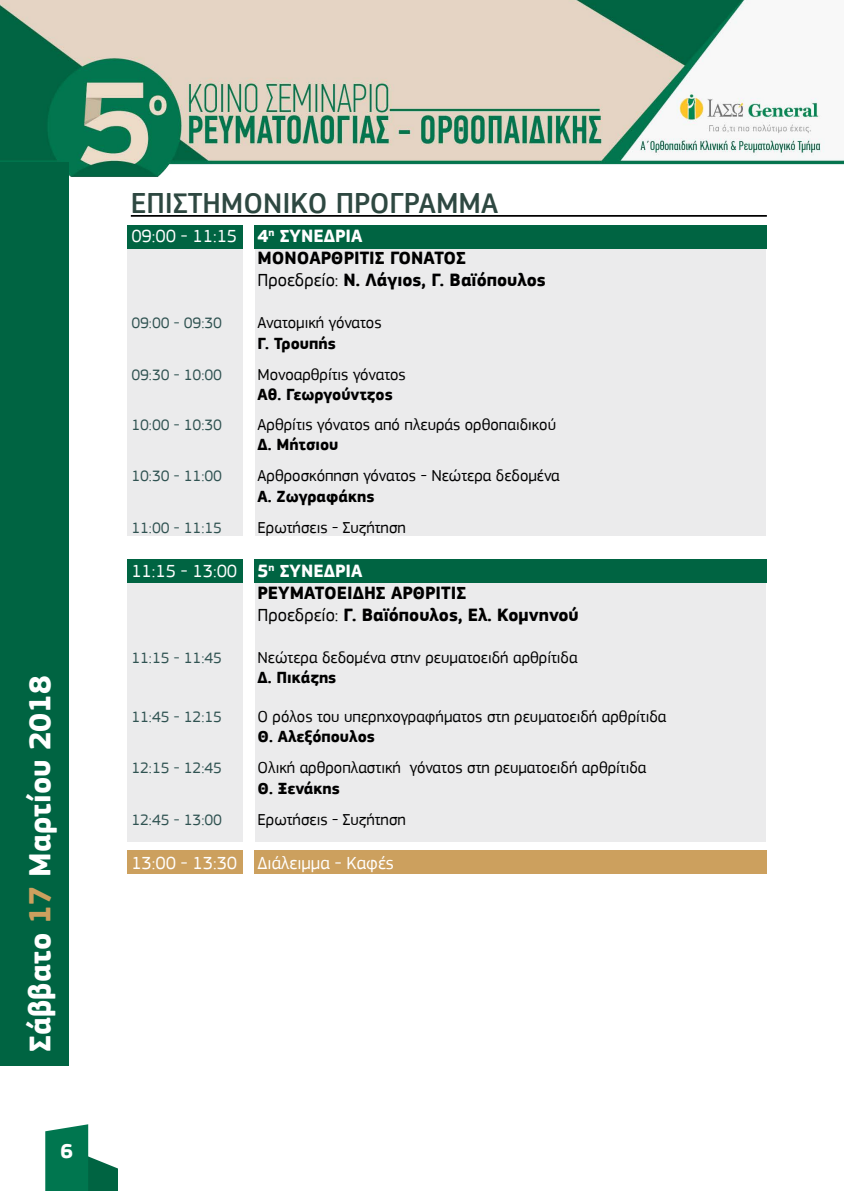
<style>
.page{position:relative;width:844px;height:1191px;background:#fff}
.page>*{position:absolute;margin:0;border:0;box-sizing:border-box;transform-origin:0 0}
.t1{font:700 31.5px "PF Square Sans Pro";color:#fff}
.t2{font:500 29.75px "PF Square Sans Pro";color:#2e4841}
.t3{font:700 21px "PF Square Sans Pro";color:#fff}
.t4{font:700 18.38px/22.1px "PF Square Sans Pro";color:#000}
.t5{font:18.38px "PF Square Sans Pro";color:#fff}
.t6{font:16.62px "PF Square Sans Pro";color:#000}
.t7{font:700 16.62px "PF Square Sans Pro";color:#000}
.t8{font:15.75px "PF Square Sans Pro";color:#2f5251}
.s1{color:#cca05e}
.s2{font-weight:400;color:#fff}
.s3{color:#fff}
.s4{font-weight:400}
</style>
<div class="page">
<img style="left:0;top:0;width:843px;height:177px">
<svg style="left:45px;top:1124px;width:73px;height:67px"></svg>
<div style="left:127px;top:850px;width:116px;height:24px;background:#cca05e"></div>
<div style="left:254px;top:850px;width:512px;height:24px;background:#cca05e"></div>
<div style="left:0;top:162px;width:69px;height:904px;background:#006442"></div>
<hr style="left:131px;top:215px;width:635px;height:2px;background:#000">
<div style="left:255px;top:249px;width:510px;height:287px;background:#ebebec"></div>
<div style="left:255px;top:582px;width:510px;height:260px;background:#ebebec"></div>
<div style="left:127px;top:249px;width:116px;height:287px;background:#ebebec"></div>
<div style="left:127px;top:582px;width:116px;height:260px;background:#ebebec"></div>
<div style="left:127px;top:225px;width:116px;height:23px;background:#006442"></div>
<div style="left:127px;top:559px;width:116px;height:23px;background:#006442"></div>
<div style="left:254px;top:225px;width:512px;height:23px;background:#006442"></div>
<div style="left:254px;top:559px;width:512px;height:23px;background:#006442"></div>
<h1 class="t1" style="left:21px;top:1052px;width:378px;rotate:-90deg">Σάββατο <span class="s1">17</span> Μαρτίου 2018</h1>
<p class="t3" style="left:60px;top:1138px;width:14px">6</p>
<h2 class="t2" style="left:131px;top:186px;width:369px">ΕΠΙΣΤΗΜΟΝΙΚΟ ΠΡΟΓΡΑΜΜΑ</h2>
<p class="t4" style="left:257px;top:226px;width:290px;text-indent:-126px"><span class="s2">09:00 - 11:15</span> <span class="s3">4</span><sup>η</sup> <span class="s3">ΣΥΝΕΔΡΙΑ<br></span>ΜΟΝΟΑΡΘΡΙΤΙΣ ΓΟΝΑΤΟΣ<br><span class="s4">Προεδρείο:</span> Ν. Λάγιος, Γ. Βαϊόπουλος</p>
<p class="t8" style="left:131px;top:314px;width:92px">09:00 - 09:30</p>
<p class="t6" style="left:257px;top:313px;width:125px">Ανατομική γόνατος</p>
<p class="t7" style="left:257px;top:334px;width:80px">Γ. Τρουπής</p>
<p class="t8" style="left:131px;top:365px;width:92px">09:30 - 10:00</p>
<p class="t6" style="left:257px;top:364px;width:150px">Μονοαρθρίτις γόνατος</p>
<p class="t7" style="left:257px;top:384px;width:137px">Αθ. Γεωργούντζος</p>
<p class="t8" style="left:131px;top:416px;width:92px">10:00 - 10:30</p>
<p class="t6" style="left:257px;top:415px;width:300px">Αρθρίτις γόνατος από πλευράς ορθοπαιδικού</p>
<p class="t7" style="left:257px;top:434px;width:82px">Δ. Μήτσιου</p>
<p class="t8" style="left:131px;top:466px;width:92px">10:30 - 11:00</p>
<p class="t6" style="left:257px;top:465px;width:304px">Αρθροσκόπηση γόνατος - Νεώτερα δεδομένα</p>
<p class="t7" style="left:257px;top:486px;width:118px">Α. Ζωγραφάκης</p>
<p class="t8" style="left:131px;top:519px;width:92px">11:00 - 11:15</p>
<p class="t6" style="left:257px;top:518px;width:150px">Ερωτήσεις - Συζήτηση</p>
<p class="t4" style="left:257px;top:561px;width:323px;text-indent:-126px"><span class="s2">11:15 - 13:00</span> <span class="s3">5</span><sup>η</sup> <span class="s3">ΣΥΝΕΔΡΙΑ<br></span>ΡΕΥΜΑΤΟΕΙΔΗΣ ΑΡΘΡΙΤΙΣ<br><span class="s4">Προεδρείο:</span> Γ. Βαϊόπουλος, Ελ. Κομνηνού</p>
<p class="t8" style="left:131px;top:649px;width:92px">11:15 - 11:45</p>
<p class="t6" style="left:257px;top:648px;width:321px">Νεώτερα δεδομένα στην ρευματοειδή αρθρίτιδα</p>
<p class="t7" style="left:257px;top:668px;width:80px">Δ. Πικάζης</p>
<p class="t8" style="left:131px;top:708px;width:92px">11:45 - 12:15</p>
<p class="t6" style="left:257px;top:707px;width:410px">Ο ρόλος του υπερηχογραφήματος στη ρευματοειδή αρθρίτιδα</p>
<p class="t7" style="left:257px;top:726px;width:119px">Θ. Αλεξόπουλος</p>
<p class="t8" style="left:131px;top:758px;width:92px">12:15 - 12:45</p>
<p class="t6" style="left:257px;top:757px;width:390px">Ολική αρθροπλαστική γόνατος στη ρευματοειδή αρθρίτιδα</p>
<p class="t7" style="left:257px;top:778px;width:84px">Θ. Ξενάκης</p>
<p class="t8" style="left:131px;top:810px;width:92px">12:45 - 13:00</p>
<p class="t6" style="left:257px;top:810px;width:150px">Ερωτήσεις - Συζήτηση</p>
<p class="t5" style="left:131px;top:852px;width:264px">13:00 - 13:30 Διάλειμμα - Καφές</p>
</div>
